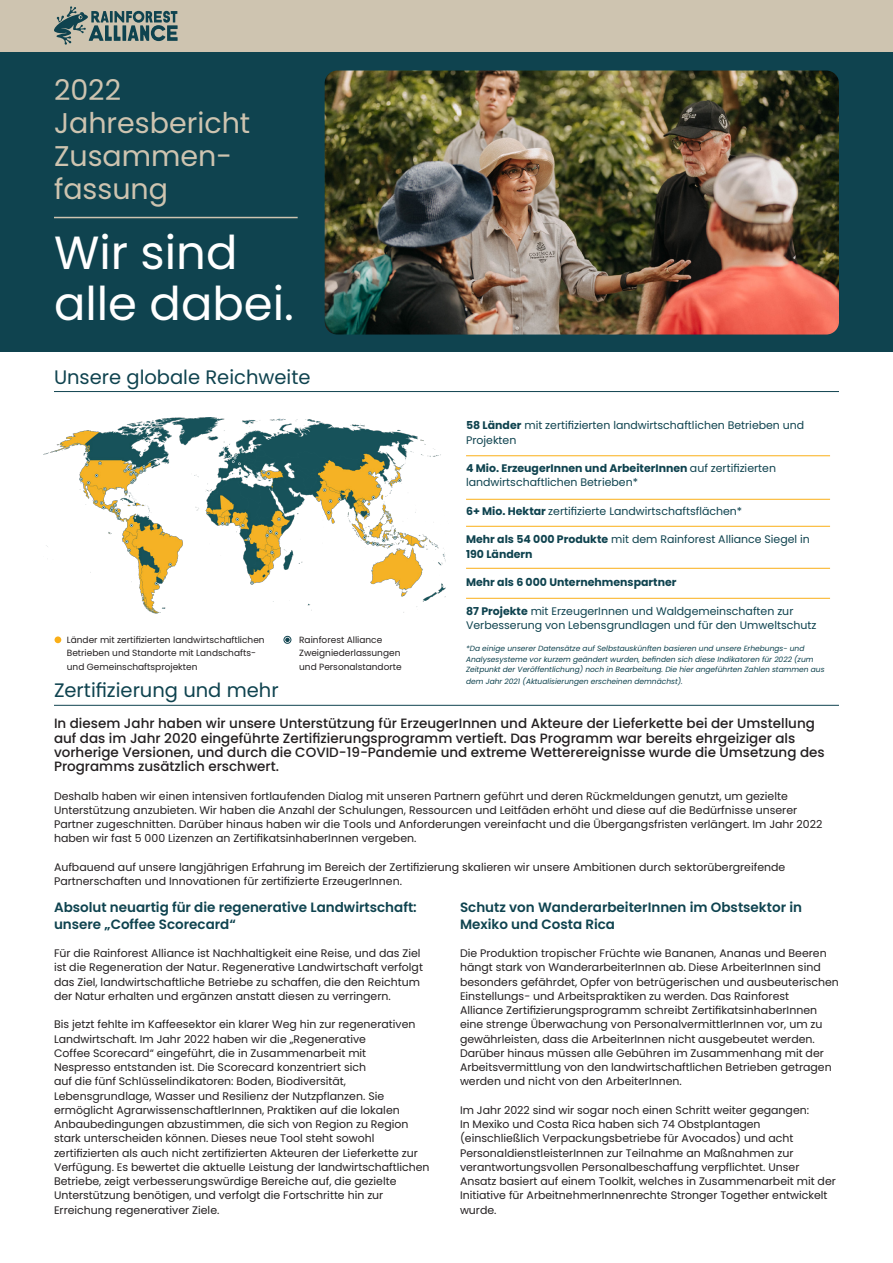
<style>
.page{position:relative;width:893px;height:1263px;background:#fff}
.page>*{position:absolute;margin:0;border:0;box-sizing:border-box;transform-origin:0 0}
.t1{font:46.5px/51px "Poppins";color:#fff}
.Title2{font:28.5px "Poppins";color:#cec4b0}
.Section_Header{font:19.5px "Poppins";color:#0f434f}
.Body_text{font:500 13.5px/14.2px "Poppins";color:#231f20}
.Second_level_header{font:600 13.5px/16.5px "Poppins";color:#0f434f}
.Body_text-2{font:10.95px/14.2px "Poppins";color:#231f20}
.Body_text-3{font:10.95px/14.2px "Poppins";color:#0f434f}
.Body_text-4{font:700 10.95px "Poppins";color:#0f434f}
.Body_text-5{font:9px/13.5px "Poppins";color:#231f20}
.Body_text-6{font:italic 7.5px/10.5px "Poppins";color:#0f434f}
.s1{font-weight:700}
</style>
<div class="page">
<div style="left:0;top:51px;width:893px;height:300px;background:#0f434f"></div>
<div style="left:0;top:0;width:893px;height:52px;background:#cec4b0"></div>
<img style="left:325px;top:70px;width:514px;height:265px">
<hr style="left:54px;top:217px;width:244px;height:1px;background:#cec4b0">
<svg style="left:54px;top:6px;width:124px;height:39px"></svg>
<hr style="left:54px;top:391px;width:785px;height:1px;background:#0f434f">
<hr style="left:466px;top:455px;width:364px;height:1px;background:#faaf18">
<hr style="left:466px;top:499px;width:364px;height:1px;background:#faaf18">
<hr style="left:466px;top:526px;width:364px;height:1px;background:#faaf18">
<hr style="left:466px;top:568px;width:364px;height:1px;background:#faaf18">
<hr style="left:466px;top:598px;width:364px;height:1px;background:#faaf18">
<hr style="left:54px;top:705px;width:785px;height:1px;background:#0f434f">
<div style="left:55px;top:636px;width:6px;height:7px;background:#faaf18;border-radius:50%"></div>
<div style="left:284px;top:636px;width:7px;height:8px;border:1px solid #0f434f;border-radius:50%"></div>
<svg style="left:285px;top:638px;width:5px;height:4px"></svg>
<img style="left:44px;top:417px;width:402px;height:196px">
<p class="Title2" style="left:54px;top:74px;width:69px">2022</p>
<p class="Title2" style="left:54px;top:107px;width:198px">Jahresbericht</p>
<p class="Title2" style="left:54px;top:140px;width:180px">Zusammen-</p>
<p class="Title2" style="left:54px;top:173px;width:116px">fassung</p>
<p class="t1" style="left:54px;top:227px;width:241px">Wir sind alle dabei.</p>
<p class="Section_Header" style="left:54px;top:365px;width:258px">Unsere globale Reichweite</p>
<p class="Body_text-5" style="left:67px;top:633px;width:199px">Länder mit zertifizierten landwirtschaftlichen<br>Betrieben und Standorte mit Landschafts&shy;und Gemeinschaftsprojekten</p>
<p class="Body_text-5" style="left:299px;top:633px;width:104px">Rainforest Alliance<br>Zweigniederlassungen und Personalstandorte</p>
<p class="Section_Header" style="left:54px;top:679px;width:226px">Zertifizierung und mehr</p>
<p class="Body_text-3" style="left:466px;top:418px;width:340px"><span class="s1">58 Länder</span> mit zertifizierten landwirtschaftlichen Betrieben und<br>Projekten</p>
<p class="Body_text-3" style="left:466px;top:461px;width:311px"><span class="s1">4 Mio. ErzeugerInnen und ArbeiterInnen</span> auf zertifizierten landwirtschaftlichen Betrieben*</p>
<p class="Body_text-3" style="left:466px;top:504px;width:278px"><span class="s1">6+ Mio. Hektar</span> zertifizierte Landwirtschaftsflächen*</p>
<p class="Body_text-3" style="left:466px;top:532px;width:345px"><span class="s1">Mehr als 54 000 Produkte</span> mit dem Rainforest Alliance Siegel in<br><span class="s1">190 Ländern</span></p>
<p class="Body_text-4" style="left:466px;top:576px;width:212px">Mehr als 6 000 Unternehmenspartner</p>
<p class="Body_text-3" style="left:466px;top:604px;width:352px"><span class="s1">87 Projekte</span> mit ErzeugerInnen und Waldgemeinschaften zur<br>Verbesserung von Lebensgrundlagen und für den Umweltschutz</p>
<p class="Body_text-6" style="left:466px;top:643px;width:360px">*Da einige unserer Datensätze auf Selbstauskünften basieren und unsere Erhebungs- und<br>Analysesysteme vor kurzem geändert wurden, befinden sich diese Indikatoren für 2022 (zum<br>Zeitpunkt der Veröffentlichung) noch in Bearbeitung. Die hier angeführten Zahlen stammen aus</p>
<p class="Body_text-6" style="left:466px;top:676px;width:218px">dem Jahr 2021 (Aktualisierungen erscheinen demnächst).</p>
<p class="Body_text" style="left:54px;top:716px;width:772px">In diesem Jahr haben wir unsere Unterstützung für ErzeugerInnen und Akteure der Lieferkette bei der Umstellung auf das im Jahr 2020 eingeführte Zertifizierungsprogramm vertieft. Das Programm war bereits ehrgeiziger als vorherige Versionen, und durch die COVID-19-Pandemie und extreme Wetterereignisse wurde die Umsetzung des Programms zusätzlich erschwert.</p>
<p class="Body_text-2" style="left:54px;top:789px;width:770px">Deshalb haben wir einen intensiven fortlaufenden Dialog mit unseren Partnern geführt und deren Rückmeldungen genutzt, um gezielte Unterstützung anzubieten. Wir haben die Anzahl der Schulungen, Ressourcen und Leitfäden erhöht und diese auf die Bedürfnisse unserer Partner zugeschnitten. Darüber hinaus haben wir die Tools und Anforderungen vereinfacht und die Übergangsfristen verlängert. Im Jahr 2022 haben wir fast 5 000 Lizenzen an ZertifikatsinhaberInnen vergeben.</p>
<p class="Body_text-2" style="left:54px;top:860px;width:733px">Aufbauend auf unsere langjährigen Erfahrung im Bereich der Zertifizierung skalieren wir unsere Ambitionen durch sektorübergreifende<br>Partnerschaften und Innovationen für zertifizierte ErzeugerInnen.</p>
<p class="Second_level_header" style="left:54px;top:899px;width:364px">Absolut neuartig für die regenerative Landwirtschaft: unsere „Coffee Scorecard“</p>
<p class="Body_text-2" style="left:54px;top:946px;width:371px">Für die Rainforest Alliance ist Nachhaltigkeit eine Reise, und das Ziel ist die Regeneration der Natur. Regenerative Landwirtschaft verfolgt das Ziel, landwirtschaftliche Betriebe zu schaffen, die den Reichtum der Natur erhalten und ergänzen anstatt diesen zu verringern.</p>
<p class="Body_text-2" style="left:54px;top:1017px;width:377px">Bis jetzt fehlte im Kaffeesektor ein klarer Weg hin zur regenerativen Landwirtschaft. Im Jahr 2022 haben wir die „Regenerative<br>Coffee Scorecard“ eingeführt, die in Zusammenarbeit mit<br>Nespresso entstanden ist. Die Scorecard konzentriert sich<br>auf die fünf Schlüsselindikatoren: Boden, Biodiversität, Lebensgrundlage, Wasser und Resilienz der Nutzpflanzen. Sie ermöglicht AgrarwissenschaftlerInnen, Praktiken auf die lokalen Anbaubedingungen abzustimmen, die sich von Region zu Region stark unterscheiden können. Dieses neue Tool steht sowohl zertifizierten als auch nicht zertifizierten Akteuren der Lieferkette zur Verfügung. Es bewertet die aktuelle Leistung der landwirtschaftlichen Betriebe, zeigt verbesserungswürdige Bereiche auf, die gezielte Unterstützung benötigen, und verfolgt die Fortschritte hin zur Erreichung regenerativer Ziele.</p>
<p class="Second_level_header" style="left:460px;top:899px;width:343px">Schutz von WanderarbeiterInnen im Obstsektor in<br>Mexiko und Costa Rica</p>
<p class="Body_text-2" style="left:460px;top:946px;width:380px">Die Produktion tropischer Früchte wie Bananen, Ananas und Beeren hängt stark von WanderarbeiterInnen ab. Diese ArbeiterInnen sind besonders gefährdet, Opfer von betrügerischen und ausbeuterischen Einstellungs- und Arbeitspraktiken zu werden. Das Rainforest<br>Alliance Zertifizierungsprogramm schreibt ZertifikatsinhaberInnen eine strenge Überwachung von PersonalvermittlerInnen vor, um zu gewährleisten, dass die ArbeiterInnen nicht ausgebeutet werden.<br>Darüber hinaus müssen alle Gebühren im Zusammenhang mit der Arbeitsvermittlung von den landwirtschaftlichen Betrieben getragen werden und nicht von den ArbeiterInnen.</p>
<p class="Body_text-2" style="left:460px;top:1103px;width:377px">Im Jahr 2022 sind wir sogar noch einen Schritt weiter gegangen:<br>In Mexiko und Costa Rica haben sich 74 Obstplantagen (einschließlich Verpackungsbetriebe für Avocados) und acht PersonaldienstleisterInnen zur Teilnahme an Maßnahmen zur verantwortungsvollen Personalbeschaffung verpflichtet. Unser Ansatz basiert auf einem Toolkit, welches in Zusammenarbeit mit der Initiative für ArbeitnehmerInnenrechte Stronger Together entwickelt wurde.</p>
</div>
